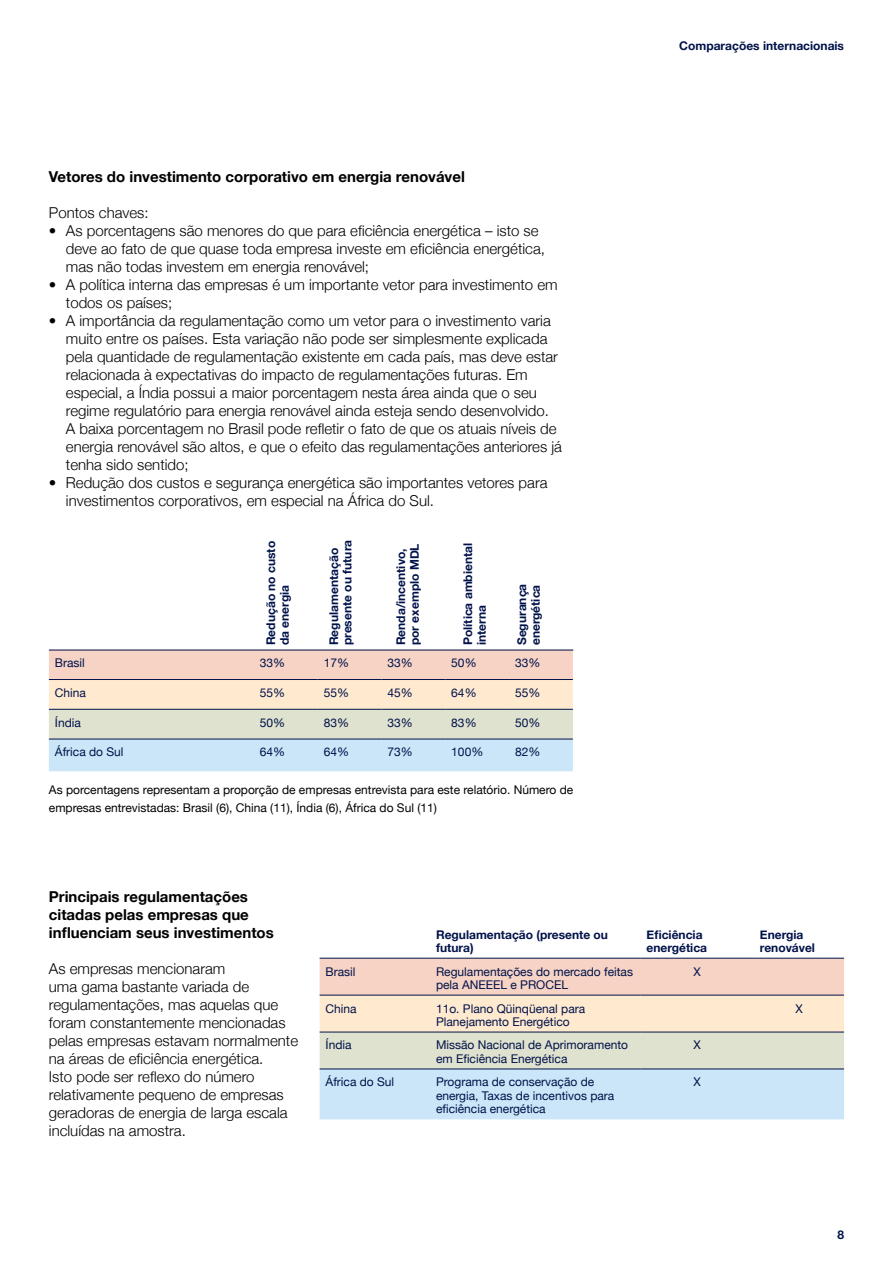
<style>
.page{position:relative;width:893px;height:1263px;background:#fff}
.page>*{position:absolute;margin:0;border:0;box-sizing:border-box;transform-origin:0 0}
.t1{font:300 15px/18px "Helvetica Neue";color:#000}
.t2{font:700 15px/18px "Helvetica Neue";color:#000}
.t3{font:12px/13.5px "Helvetica Neue";color:#00124a}
.t4{font:700 12px/13.5px "Helvetica Neue";color:#00124a}
.t5{font:12px/18px "Helvetica Neue";color:#000}
</style>
<div class="page">
<svg style="left:320px;top:959px;width:524px;height:160px;background:#e3dfd8"></svg>
<hr style="left:320px;top:958px;width:110px;height:1px;background:#00124a">
<hr style="left:430px;top:958px;width:211px;height:1px;background:#00124a">
<hr style="left:641px;top:958px;width:113px;height:1px;background:#00124a">
<hr style="left:754px;top:958px;width:90px;height:1px;background:#00124a">
<hr style="left:320px;top:995px;width:110px;height:1px;background:#00124a">
<hr style="left:430px;top:995px;width:211px;height:1px;background:#00124a">
<hr style="left:641px;top:995px;width:113px;height:1px;background:#00124a">
<hr style="left:754px;top:995px;width:90px;height:1px;background:#00124a">
<hr style="left:320px;top:1032px;width:110px;height:1px;background:#00124a">
<hr style="left:430px;top:1032px;width:211px;height:1px;background:#00124a">
<hr style="left:641px;top:1032px;width:113px;height:1px;background:#00124a">
<hr style="left:754px;top:1032px;width:90px;height:1px;background:#00124a">
<hr style="left:320px;top:1069px;width:110px;height:1px;background:#00124a">
<hr style="left:430px;top:1069px;width:211px;height:1px;background:#00124a">
<hr style="left:641px;top:1069px;width:113px;height:1px;background:#00124a">
<hr style="left:754px;top:1069px;width:90px;height:1px;background:#00124a">
<svg style="left:49px;top:651px;width:524px;height:120px;background:#e5e0d6"></svg>
<hr style="left:49px;top:679px;width:205px;height:1px;background:#00124a">
<hr style="left:254px;top:679px;width:64px;height:1px;background:#00124a">
<hr style="left:318px;top:679px;width:64px;height:1px;background:#00124a">
<hr style="left:382px;top:679px;width:63px;height:1px;background:#00124a">
<hr style="left:445px;top:679px;width:64px;height:1px;background:#00124a">
<hr style="left:509px;top:679px;width:64px;height:1px;background:#00124a">
<hr style="left:49px;top:709px;width:205px;height:1px;background:#00124a">
<hr style="left:254px;top:709px;width:64px;height:1px;background:#00124a">
<hr style="left:318px;top:709px;width:64px;height:1px;background:#00124a">
<hr style="left:382px;top:709px;width:63px;height:1px;background:#00124a">
<hr style="left:445px;top:709px;width:64px;height:1px;background:#00124a">
<hr style="left:509px;top:709px;width:64px;height:1px;background:#00124a">
<hr style="left:49px;top:739px;width:205px;height:1px;background:#00124a">
<hr style="left:254px;top:739px;width:64px;height:1px;background:#00124a">
<hr style="left:318px;top:739px;width:64px;height:1px;background:#00124a">
<hr style="left:382px;top:739px;width:63px;height:1px;background:#00124a">
<hr style="left:445px;top:739px;width:64px;height:1px;background:#00124a">
<hr style="left:509px;top:739px;width:64px;height:1px;background:#00124a">
<hr style="left:49px;top:650px;width:524px;height:1px;background:#00124a">
<p class="t2" style="left:49px;top:168px;width:417px">Vetores do investimento corporativo em energia renovável</p>
<p class="t1" style="left:49px;top:204px;width:101px">Pontos chaves:</p>
<p class="t1" style="left:66px;top:222px;width:481px;text-indent:-17px">• As porcentagens são menores do que para eficiência energética – isto se deve ao fato de que quase toda empresa investe em eficiência energética, mas não todas investem em energia renovável;</p>
<p class="t1" style="left:66px;top:276px;width:493px;text-indent:-17px">• A política interna das empresas é um importante vetor para investimento em todos os países;</p>
<p class="t1" style="left:66px;top:312px;width:498px;text-indent:-17px">• A importância da regulamentação como um vetor para o investimento varia muito entre os países. Esta variação não pode ser simplesmente explicada pela quantidade de regulamentação existente em cada país, mas deve estar relacionada à expectativas do impacto de regulamentações futuras. Em especial, a Índia possui a maior porcentagem nesta área ainda que o seu regime regulatório para energia renovável ainda esteja sendo desenvolvido.<br>A baixa porcentagem no Brasil pode refletir o fato de que os atuais níveis de energia renovável são altos, e que o efeito das regulamentações anteriores já tenha sido sentido;</p>
<p class="t1" style="left:66px;top:474px;width:483px;text-indent:-17px">• Redução dos custos e segurança energética são importantes vetores para investimentos corporativos, em especial na África do Sul.</p>
<p class="t4" style="left:264px;top:645px;width:106px;rotate:-90deg">Redução no custo da energia</p>
<p class="t4" style="left:327px;top:645px;width:107px;rotate:-90deg">Regulamentação presente ou futura</p>
<p class="t4" style="left:394px;top:645px;width:103px;rotate:-90deg">Renda/incentivo, por exemplo MDL</p>
<p class="t4" style="left:461px;top:645px;width:104px;rotate:-90deg">Política ambiental interna</p>
<p class="t4" style="left:515px;top:645px;width:63px;rotate:-90deg">Segurança energética</p>
<p class="t3" style="left:55px;top:656px;width:31px">Brasil</p>
<p class="t3" style="left:260px;top:656px;width:27px">33%</p>
<p class="t3" style="left:324px;top:656px;width:27px">17%</p>
<p class="t3" style="left:388px;top:656px;width:27px">33%</p>
<p class="t3" style="left:451px;top:656px;width:27px">50%</p>
<p class="t3" style="left:515px;top:656px;width:27px">33%</p>
<p class="t3" style="left:55px;top:686px;width:33px">China</p>
<p class="t3" style="left:260px;top:686px;width:27px">55%</p>
<p class="t3" style="left:324px;top:686px;width:27px">55%</p>
<p class="t3" style="left:388px;top:686px;width:27px">45%</p>
<p class="t3" style="left:451px;top:686px;width:27px">64%</p>
<p class="t3" style="left:515px;top:686px;width:27px">55%</p>
<p class="t3" style="left:55px;top:715px;width:28px">Índia</p>
<p class="t3" style="left:260px;top:715px;width:27px">50%</p>
<p class="t3" style="left:324px;top:715px;width:27px">83%</p>
<p class="t3" style="left:388px;top:715px;width:27px">33%</p>
<p class="t3" style="left:451px;top:715px;width:27px">83%</p>
<p class="t3" style="left:515px;top:715px;width:27px">50%</p>
<p class="t3" style="left:55px;top:745px;width:70px">África do Sul</p>
<p class="t3" style="left:260px;top:745px;width:27px">64%</p>
<p class="t3" style="left:324px;top:745px;width:27px">64%</p>
<p class="t3" style="left:388px;top:745px;width:27px">73%</p>
<p class="t3" style="left:451px;top:745px;width:34px">100%</p>
<p class="t3" style="left:515px;top:745px;width:27px">82%</p>
<p class="t5" style="left:49px;top:781px;width:526px">As porcentagens representam a proporção de empresas entrevista para este relatório. Número de empresas entrevistadas: Brasil (6), China (11), Índia (6), África do Sul (11)</p>
<p class="t4" style="left:679px;top:39px;width:166px">Comparações internacionais</p>
<p class="t2" style="left:49px;top:888px;width:226px">Principais regulamentações citadas pelas empresas que influenciam seus investimentos</p>
<p class="t1" style="left:49px;top:960px;width:251px">As empresas mencionaram<br>uma gama bastante variada de regulamentações, mas aquelas que foram constantemente mencionadas pelas empresas estavam normalmente na áreas de eficiência energética.<br>Isto pode ser reflexo do número relativamente pequeno de empresas geradoras de energia de larga escala incluídas na amostra.</p>
<p class="t4" style="left:436px;top:927px;width:173px">Regulamentação (presente ou futura)</p>
<p class="t4" style="left:647px;top:927px;width:62px">Eficiência energética</p>
<p class="t4" style="left:760px;top:927px;width:57px">Energia renovável</p>
<p class="t3" style="left:326px;top:964px;width:31px">Brasil</p>
<p class="t3" style="left:436px;top:964px;width:198px">Regulamentações do mercado feitas pela ANEEEL e PROCEL</p>
<p class="t3" style="left:694px;top:964px;width:9px">X</p>
<p class="t3" style="left:326px;top:1001px;width:33px">China</p>
<p class="t3" style="left:436px;top:1001px;width:151px">11o. Plano Qüinqüenal para<br>Planejamento Energético</p>
<p class="t3" style="left:795px;top:1001px;width:9px">X</p>
<p class="t3" style="left:326px;top:1038px;width:28px">Índia</p>
<p class="t3" style="left:436px;top:1038px;width:194px">Missão Nacional de Aprimoramento em Eficiência Energética</p>
<p class="t3" style="left:694px;top:1038px;width:9px">X</p>
<p class="t3" style="left:326px;top:1075px;width:70px">África do Sul</p>
<p class="t3" style="left:436px;top:1075px;width:180px">Programa de conservação de energia, Taxas de incentivos para eficiência energética</p>
<p class="t3" style="left:694px;top:1075px;width:9px">X</p>
<p class="t4" style="left:837px;top:1228px;width:8px">8</p>
</div>
